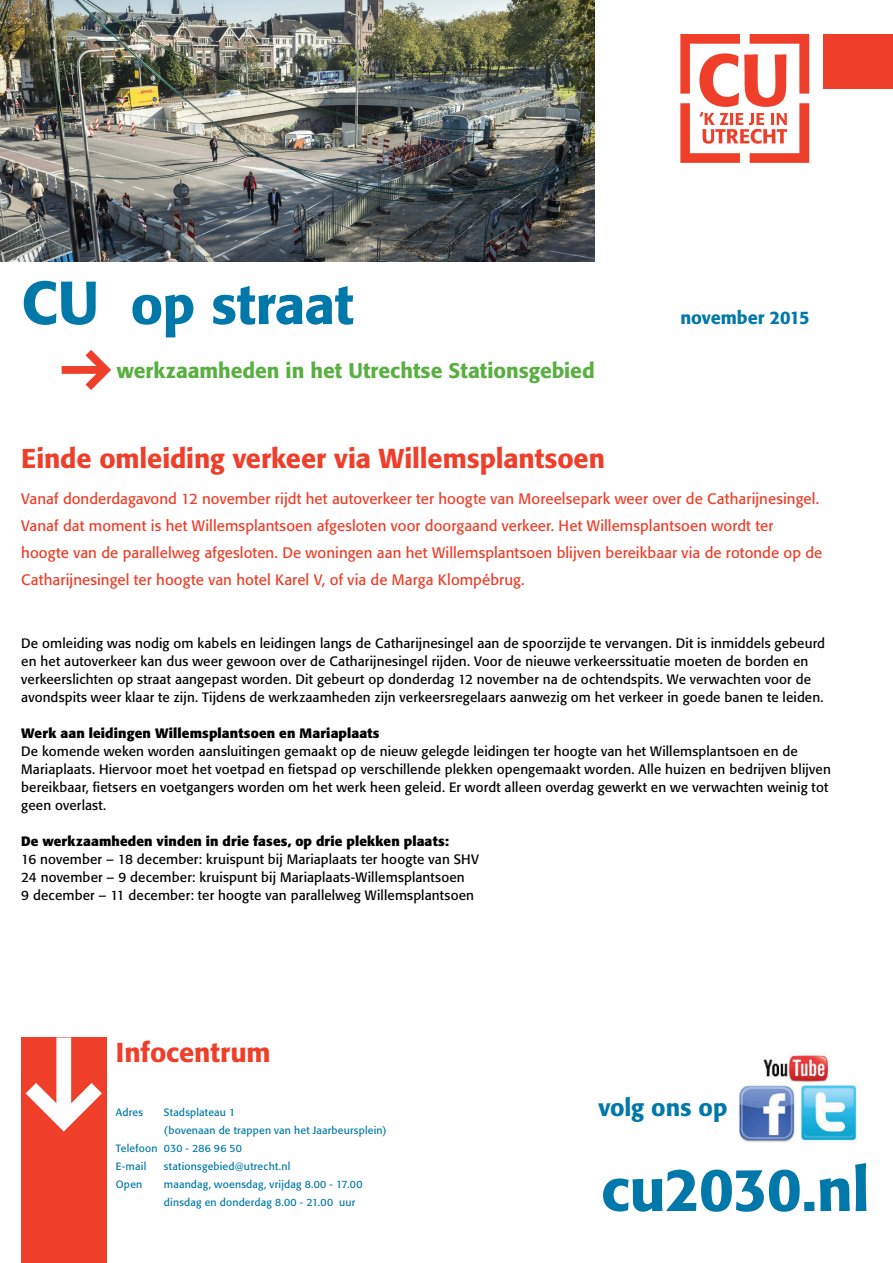
<style>
.page{position:relative;width:893px;height:1263px;background:#fff}
.page>*{position:absolute;margin:0;border:0;box-sizing:border-box;transform-origin:0 0}
.t1{font:500 60px "Formata BQ";letter-spacing:-.015em;color:#0078a9}
.t2{font:500 54px "Formata BQ";letter-spacing:-.005em;color:#0078a9}
.t3{font:500 27px "Formata BQ";letter-spacing:-.005em;color:#ef3e29}
.t4{font:500 24px "Formata BQ";letter-spacing:-.005em;color:#0078a9}
.t5{font:500 21px "Formata BQ";color:#59af41}
.t6{font:500 18px "Formata BQ";letter-spacing:-.005em;color:#0078a9}
.t7{font:15px/27px "Formata BQ";letter-spacing:.005em;color:#ef3e29}
.t8{font:13.5px/18px "Formata BQ";letter-spacing:.01em;color:#000}
.t9{font:700 13.5px "Formata BQ";letter-spacing:.01em;color:#000}
.t10{font:10.5px/18px "Formata BQ";letter-spacing:.02em;color:#0078a9}
.s1{font-size:60px}
</style>
<div class="page">
<svg style="left:680px;top:34px;width:129px;height:129px"></svg>
<img style="left:0;top:0;width:595px;height:262px">
<div style="left:823px;top:34px;width:70px;height:55px;background:#ef3e29"></div>
<div style="left:21px;top:1037px;width:85px;height:226px;background:#ef3e29"></div>
<svg style="left:26px;top:1037px;width:76px;height:94px"></svg>
<svg style="left:62px;top:350px;width:49px;height:40px"></svg>
<img style="left:739px;top:1055px;width:118px;height:88px">
<h2 class="t2" style="left:21px;top:272px;width:334px"><span class="s1">CU</span> op straat</h2>
<h3 class="t5" style="left:117px;top:358px;width:480px">werkzaamheden in het Utrechtse Stationsgebied</h3>
<h3 class="t6" style="left:680px;top:307px;width:131px">november 2015</h3>
<h3 class="t3" style="left:21px;top:442px;width:585px">Einde omleiding verkeer via Willemsplantsoen</h3>
<p class="t7" style="left:21px;top:485px;width:803px">Vanaf donderdagavond 12 november rijdt het autoverkeer ter hoogte van Moreelsepark weer over de Catharijnesingel.<br>Vanaf dat moment is het Willemsplantsoen afgesloten voor doorgaand verkeer. Het Willemsplantsoen wordt ter hoogte van de parallelweg afgesloten. De woningen aan het Willemsplantsoen blijven bereikbaar via de rotonde op de Catharijnesingel ter hoogte van hotel Karel V, of via de Marga Klompébrug.</p>
<p class="t8" style="left:21px;top:634px;width:805px">De omleiding was nodig om kabels en leidingen langs de Catharijnesingel aan de spoorzijde te vervangen. Dit is inmiddels gebeurd en het autoverkeer kan dus weer gewoon over de Catharijnesingel rijden. Voor de nieuwe verkeerssituatie moeten de borden en verkeerslichten op straat aangepast worden. Dit gebeurt op donderdag 12 november na de ochtendspits. We verwachten voor de avondspits weer klaar te zijn. Tijdens de werkzaamheden zijn verkeersregelaars aanwezig om het verkeer in goede banen te leiden.</p>
<p class="t9" style="left:21px;top:725px;width:360px">Werk aan leidingen Willemsplantsoen en Mariaplaats</p>
<p class="t8" style="left:21px;top:742px;width:811px">De komende weken worden aansluitingen gemaakt op de nieuw gelegde leidingen ter hoogte van het Willemsplantsoen en de Mariaplaats. Hiervoor moet het voetpad en fietspad op verschillende plekken opengemaakt worden. Alle huizen en bedrijven blijven bereikbaar, fietsers en voetgangers worden om het werk heen geleid. Er wordt alleen overdag gewerkt en we verwachten weinig tot geen overlast.</p>
<p class="t9" style="left:21px;top:833px;width:429px">De werkzaamheden vinden in drie fases, op drie plekken plaats:</p>
<p class="t8" style="left:21px;top:850px;width:459px">16 november – 18 december: kruispunt bij Mariaplaats ter hoogte van SHV<br>24 november – 9 december: kruispunt bij Mariaplaats-Willemsplantsoen<br>9 december – 11 december: ter hoogte van parallelweg Willemsplantsoen</p>
<h3 class="t3" style="left:116px;top:1036px;width:156px">Infocentrum</h3>
<p class="t10" style="left:116px;top:1103px;width:29px">Adres</p>
<p class="t10" style="left:164px;top:1103px;width:73px">Stadsplateau 1</p>
<h3 class="t4" style="left:598px;top:1093px;width:131px">volg ons op</h3>
<p class="t10" style="left:116px;top:1121px;width:272px;text-indent:48px">(bovenaan de trappen van het Jaarbeursplein)<br>Telefoon 030 - 286 96 50<br>E-mail</p>
<p class="t10" style="left:164px;top:1157px;width:128px">stationsgebied@utrecht.nl</p>
<h1 class="t1" style="left:601px;top:1153px;width:270px">cu2030.nl</h1>
<p class="t10" style="left:116px;top:1175px;width:28px">Open</p>
<p class="t10" style="left:164px;top:1175px;width:200px">maandag, woensdag, vrijdag 8.00 - 17.00 dinsdag en donderdag 8.00 - 21.00 uur</p>
</div>
